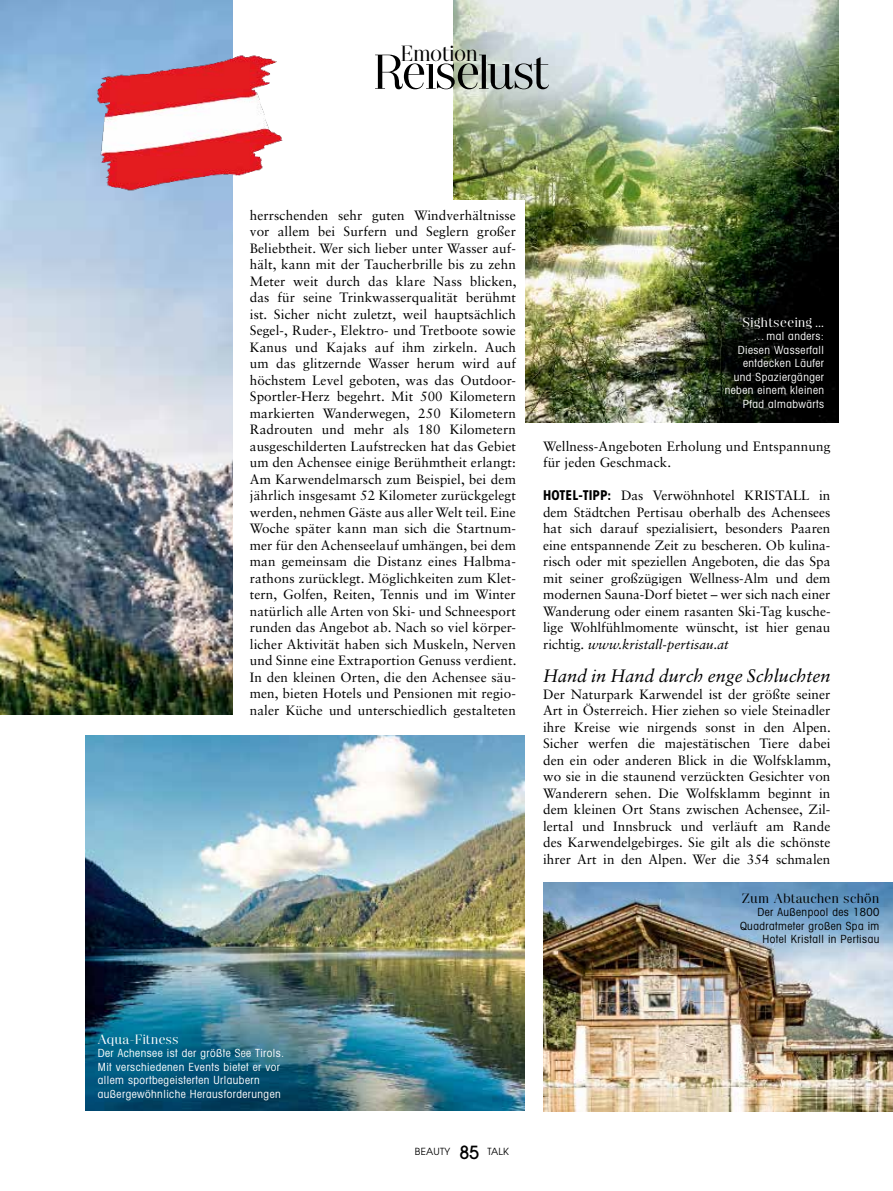
<style>
.page{position:relative;width:893px;height:1191px;background:#fff}
.page>*{position:absolute;margin:0;border:0;box-sizing:border-box;transform-origin:0 0}
.t1{font:21.9px "Narziss 40";color:#000}
.t2{font:italic 18px "Sabon LT Std";color:#000}
.t3{font:13.5px/16.5px "Sabon LT Std";letter-spacing:.01em;color:#000;text-align:justify}
.t4{font:13.5px "Narziss 40";letter-spacing:.04em;color:#fff}
.t5{font:13.5px "Narziss 40";letter-spacing:.03em;color:#000}
.t6{font:condensed 11.25px/13.5px "Avant Garde LT";letter-spacing:.04em;color:#fff}
.t7{font:condensed 11.25px/13.5px "Avant Garde LT";letter-spacing:.04em;color:#000;text-align:right}
.t8{font:9.75px "Avant Garde LT";letter-spacing:.02em;color:#000}
.s1{font-family:"Avant Garde LT";font-weight:700;font-stretch:condensed}
.s2{font-style:italic}
.s3{font-weight:500;font-size:18px}
</style>
<div class="page">
<img style="left:85px;top:736px;width:439px;height:374px">
<img style="left:0;top:0;width:232px;height:715px">
<img style="left:543px;top:882px;width:350px;height:229px">
<img style="left:90px;top:23px;width:193px;height:199px">
<img style="left:453px;top:0;width:386px;height:423px">
<svg style="left:375px;top:55px;width:174px;height:34px"></svg>
<div style="left:241px;top:200px;width:283px;height:525px;background:#fff"></div>
<h1 class="t1" style="left:401px;top:40px;width:78px">Emotion</h1>
<p class="t3" style="left:250px;top:207px;width:268px">herrschenden sehr guten Windverhältnisse vor allem bei Surfern und Seglern großer Beliebtheit. Wer sich lieber unter Wasser auf&shy;hält, kann mit der Taucherbrille bis zu zehn Meter weit durch das klare Nass blicken, das für seine Trinkwasserqualität berühmt ist. Sicher nicht zuletzt, weil hauptsächlich Segel-, Ruder-, Elektro- und Tretboote sowie Kanus und Kajaks auf ihm zirkeln. Auch um das glitzernde Wasser herum wird auf höchstem Level geboten, was das Outdoor-Sportler-Herz begehrt. Mit 500 Kilometern markierten Wanderwegen, 250 Kilometern Radrouten und mehr als 180 Kilometern ausgeschilderten Laufstrecken hat das Gebiet um den Achensee einige Berühmtheit erlangt:<br>Am Karwendelmarsch zum Beispiel, bei dem jährlich insgesamt 52 Kilometer zurückgelegt werden, nehmen Gäste aus aller Welt teil. Eine Woche später kann man sich die Startnum&shy;mer für den Achenseelauf umhängen, bei dem man gemeinsam die Distanz eines Halbma&shy;rathons zurücklegt. Möglichkeiten zum Klet&shy;tern, Golfen, Reiten, Tennis und im Winter natürlich alle Arten von Ski- und Schneesport runden das Angebot ab. Nach so viel körper&shy;licher Aktivität haben sich Muskeln, Nerven und Sinne eine Extraportion Genuss verdient.<br>In den kleinen Orten, die den Achensee säu&shy;men, bieten Hotels und Pensionen mit regio&shy;naler Küche und unterschiedlich gestalteten</p>
<p class="t4" style="left:743px;top:314px;width:83px">Sightseeing …</p>
<p class="t6" style="left:725px;top:329px;width:101px;text-align:right">... mal anders:<br>Diesen Wasserfall entdecken Läufer und Spaziergänger neben einem kleinen<br>Pfad almabwärts</p>
<p class="t3" style="left:543px;top:438px;width:289px">Wellness-Angeboten Erholung und Entspannung für jeden Geschmack.</p>
<p class="t3" style="left:543px;top:487px;width:289px"><span class="s1">HOTEL-TIPP:</span> Das Verwöhnhotel KRISTALL in dem Städtchen Pertisau oberhalb des Achensees hat sich darauf spezialisiert, besonders Paaren eine entspannende Zeit zu bescheren. Ob kulina&shy;risch oder mit speziellen Angeboten, die das Spa mit seiner großzügigen Wellness-Alm und dem modernen Sauna-Dorf bietet – wer sich nach einer Wanderung oder einem rasanten Ski-Tag kusche&shy;lige Wohlfühlmomente wünscht, ist hier genau richtig. <span class="s2">www.kristall-pertisau.at</span></p>
<h2 class="t2" style="left:543px;top:665px;width:289px">Hand in Hand durch enge Schluchten</h2>
<p class="t3" style="left:543px;top:685px;width:289px">Der Naturpark Karwendel ist der größte seiner Art in Österreich. Hier ziehen so viele Steinadler ihre Kreise wie nirgends sonst in den Alpen.<br>Sicher werfen die majestätischen Tiere dabei den ein oder anderen Blick in die Wolfsklamm, wo sie in die staunend verzückten Gesichter von Wanderern sehen. Die Wolfsklamm beginnt in dem kleinen Ort Stans zwischen Achensee, Zil&shy;lertal und Innsbruck und verläuft am Rande des Karwendelgebirges. Sie gilt als die schönste ihrer Art in den Alpen. Wer die 354 schmalen</p>
<p class="t5" style="left:742px;top:890px;width:139px">Zum Abtauchen schön</p>
<p class="t7" style="left:740px;top:905px;width:141px">Der Außenpool des 1800<br>Quadratmeter großen Spa im<br>Hotel Kristall in Pertisau</p>
<p class="t4" style="left:98px;top:1031px;width:82px">Aqua-Fitness</p>
<p class="t6" style="left:98px;top:1046px;width:188px">Der Achensee ist der größte See Tirols.<br>Mit verschiedenen Events bietet er vor allem sportbegeisterten Urlaubern außergewöhnliche Herausforderungen</p>
<p class="t8" style="left:415px;top:1145px;width:96px">BEAUTY <span class="s3">85</span> TALK</p>
</div>
